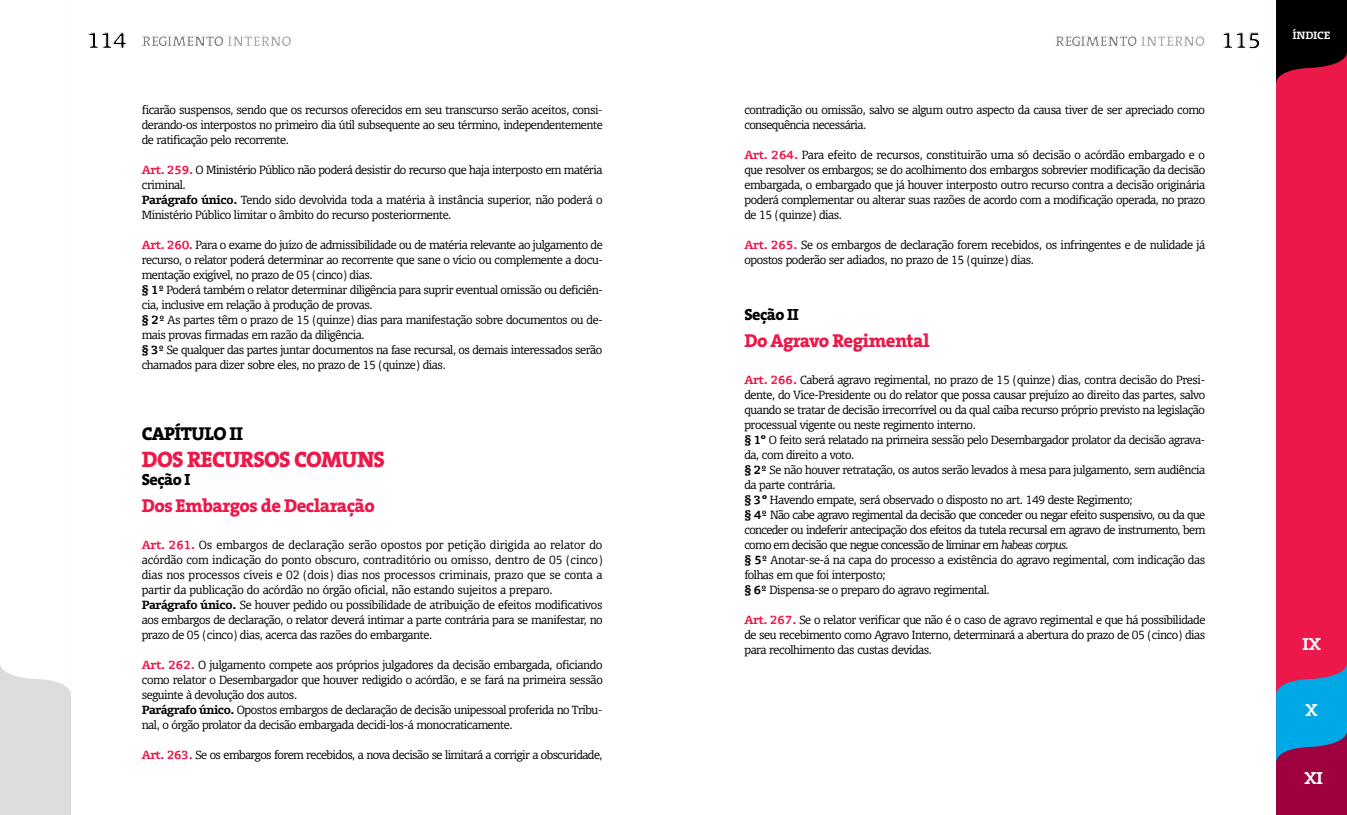
<style>
.page{position:relative;width:1347px;height:815px;background:#fff}
.page>*{position:absolute;margin:0;border:0;box-sizing:border-box;transform-origin:0 0}
.t1{font:800 22.5px "The Serif";letter-spacing:-.03em;color:#ed184a}
.t2{font:700 21.25px "Olsen TF";color:#000}
.t3{font:800 18.75px "The Serif";letter-spacing:-.03em;color:#ed184a}
.t4{font:800 18.75px "The Serif";letter-spacing:-.03em;color:#000}
.t5{font:800 16.25px "The Serif";letter-spacing:-.03em;color:#000}
.t6{font:700 16.25px "Olsen TF";color:#fff}
.t7{font:800 15px "The Serif";letter-spacing:-.01em;color:#808285}
.t8{font:300 11.25px/15px "Olsen TF";letter-spacing:-.035em;color:#000}
.t9{font:300 11.25px/15px "Olsen TF";letter-spacing:-.015em;color:#000}
.t10{font:700 10px "Olsen TF";letter-spacing:-.035em;color:#fff}
.s1{color:#a7a9ac}
.s2{font-family:"Olsen TF";font-weight:700;font-size:21.25px;color:#000}
.s3{font-weight:700;color:#ed184a}
.s4{font-weight:700}
.s5{font-style:italic}
</style>
<div class="page">
<div style="left:1276px;top:0;width:70px;height:815px;background:#9e0040"></div>
<svg style="left:1276px;top:695px;width:70px;height:67px;fill:#00a8e6"></svg>
<svg style="left:1276px;top:84px;width:70px;height:611px;background:#e41d4f"></svg>
<svg style="left:1276px;top:0;width:70px;height:84px;background:#2d040e"></svg>
<div style="left:0;top:0;width:71px;height:815px;background:#dcddde"></div>
<div style="left:0;top:0;width:71px;height:693px;background:#fff"></div>
<h2 class="t2" style="left:87px;top:26px;width:43px">114</h2>
<h3 class="t7" style="left:142px;top:29px;width:151px">REGIMENTO <span class="s1">INTERNO</span></h3>
<h3 class="t7" style="left:1055px;top:29px;width:208px">REGIMENTO <span class="s1">INTERNO</span> <span class="s2">115</span></h3>
<p class="t8" style="left:142px;top:102px;width:462px;text-align:justify">ficarão suspensos, sendo que os recursos oferecidos em seu transcurso serão aceitos, consi&shy;derando-os interpostos no primeiro dia útil subsequente ao seu término, independentemente de ratificação pelo recorrente.</p>
<p class="t8" style="left:142px;top:162px;width:462px"><span class="s3">Art. 259.</span> O Ministério Público não poderá desistir do recurso que haja interposto em matéria criminal.<br><span class="s4">Parágrafo único.</span> Tendo sido devolvida toda a matéria à instância superior, não poderá o Ministério Público limitar o âmbito do recurso posteriormente.</p>
<p class="t8" style="left:142px;top:237px;width:462px"><span class="s3">Art. 260.</span> Para o exame do juízo de admissibilidade ou de matéria relevante ao julgamento de recurso, o relator poderá determinar ao recorrente que sane o vício ou complemente a docu&shy;mentação exigível, no prazo de 05 (cinco) dias.<br><span class="s4">§ 1º</span> Poderá também o relator determinar diligência para suprir eventual omissão ou deficiên&shy;cia, inclusive em relação à produção de provas.<br><span class="s4">§ 2º</span> As partes têm o prazo de 15 (quinze) dias para manifestação sobre documentos ou de&shy;mais provas firmadas em razão da diligência.<br><span class="s4">§ 3º</span> Se qualquer das partes juntar documentos na fase recursal, os demais interessados serão chamados para dizer sobre eles, no prazo de 15 (quinze) dias.</p>
<h3 class="t4" style="left:142px;top:418px;width:103px">CAPÍTULO II</h3>
<h1 class="t1" style="left:142px;top:440px;width:245px">DOS RECURSOS COMUNS</h1>
<h3 class="t5" style="left:142px;top:466px;width:50px">Seção I</h3>
<h3 class="t3" style="left:142px;top:489px;width:235px">Dos Embargos de Declaração</h3>
<p class="t9" style="left:142px;top:537px;width:462px"><span class="s3">Art. 261.</span> Os embargos de declaração serão opostos por petição dirigida ao relator do acórdão com indicação do ponto obscuro, contraditório ou omisso, dentro de 05 (cinco) dias nos processos cíveis e 02 (dois) dias nos processos criminais, prazo que se conta a partir da publicação do acórdão no órgão oficial, não estando sujeitos a preparo.<br><span class="s4">Parágrafo único.</span> Se houver pedido ou possibilidade de atribuição de efeitos modificativos aos embargos de declaração, o relator deverá intimar a parte contrária para se manifestar, no prazo de 05 (cinco) dias, acerca das razões do embargante.</p>
<p class="t8" style="left:142px;top:657px;width:462px"><span class="s3">Art. 262.</span> O julgamento compete aos próprios julgadores da decisão embargada, oficiando como relator o Desembargador que houver redigido o acórdão, e se fará na primeira sessão seguinte à devolução dos autos.<br><span class="s4">Parágrafo único.</span> Opostos embargos de declaração de decisão unipessoal proferida no Tribu&shy;nal, o órgão prolator da decisão embargada decidi-los-á monocraticamente.</p>
<p class="t8" style="left:142px;top:747px;width:462px"><span class="s3">Art. 263.</span> Se os embargos forem recebidos, a nova decisão se limitará a corrigir a obscuridade,</p>
<p class="t8" style="left:744px;top:102px;width:462px">contradição ou omissão, salvo se algum outro aspecto da causa tiver de ser apreciado como consequência necessária.</p>
<p class="t8" style="left:744px;top:147px;width:462px;text-align:justify"><span class="s3">Art. 264.</span> Para efeito de recursos, constituirão uma só decisão o acórdão embargado e o que resolver os embargos; se do acolhimento dos embargos sobrevier modificação da decisão embargada, o embargado que já houver interposto outro recurso contra a decisão originária poderá complementar ou alterar suas razões de acordo com a modificação operada, no prazo de 15 (quinze) dias.</p>
<p class="t8" style="left:744px;top:237px;width:462px"><span class="s3">Art. 265.</span> Se os embargos de declaração forem recebidos, os infringentes e de nulidade já opostos poderão ser adiados, no prazo de 15 (quinze) dias.</p>
<h3 class="t5" style="left:744px;top:301px;width:56px">Seção II</h3>
<h3 class="t3" style="left:744px;top:324px;width:187px">Do Agravo Regimental</h3>
<p class="t8" style="left:744px;top:372px;width:462px"><span class="s3">Art. 266.</span> Caberá agravo regimental, no prazo de 15 (quinze) dias, contra decisão do Presi&shy;dente, do Vice-Presidente ou do relator que possa causar prejuízo ao direito das partes, salvo quando se tratar de decisão irrecorrível ou da qual caiba recurso próprio previsto na legislação processual vigente ou neste regimento interno.<br><span class="s4">§ 1°</span> O feito será relatado na primeira sessão pelo Desembargador prolator da decisão agrava&shy;da, com direito a voto.<br><span class="s4">§ 2º</span> Se não houver retratação, os autos serão levados à mesa para julgamento, sem audiência da parte contrária.<br><span class="s4">§ 3°</span> Havendo empate, será observado o disposto no art. 149 deste Regimento;<br><span class="s4">§ 4º</span> Não cabe agravo regimental da decisão que conceder ou negar efeito suspensivo, ou da que conceder ou indeferir antecipação dos efeitos da tutela recursal em agravo de instrumento, bem como em decisão que negue concessão de liminar em <span class="s5">habeas corpus</span>.<br><span class="s4">§ 5º</span> Anotar-se-á na capa do processo a existência do agravo regimental, com indicação das folhas em que foi interposto;<br><span class="s4">§ 6º</span> Dispensa-se o preparo do agravo regimental.</p>
<p class="t8" style="left:744px;top:612px;width:462px;text-align:justify"><span class="s3">Art. 267.</span> Se o relator verificar que não é o caso de agravo regimental e que há possibilidade de seu recebimento como Agravo Interno, determinará a abertura do prazo de 05 (cinco) dias para recolhimento das custas devidas.</p>
<p class="t10" style="left:1292px;top:29px;width:39px">Índice</p>
<h3 class="t6" style="left:1302px;top:633px;width:20px">IX</h3>
<h3 class="t6" style="left:1305px;top:700px;width:14px">X</h3>
<h3 class="t6" style="left:1304px;top:767px;width:20px">XI</h3>
</div>
